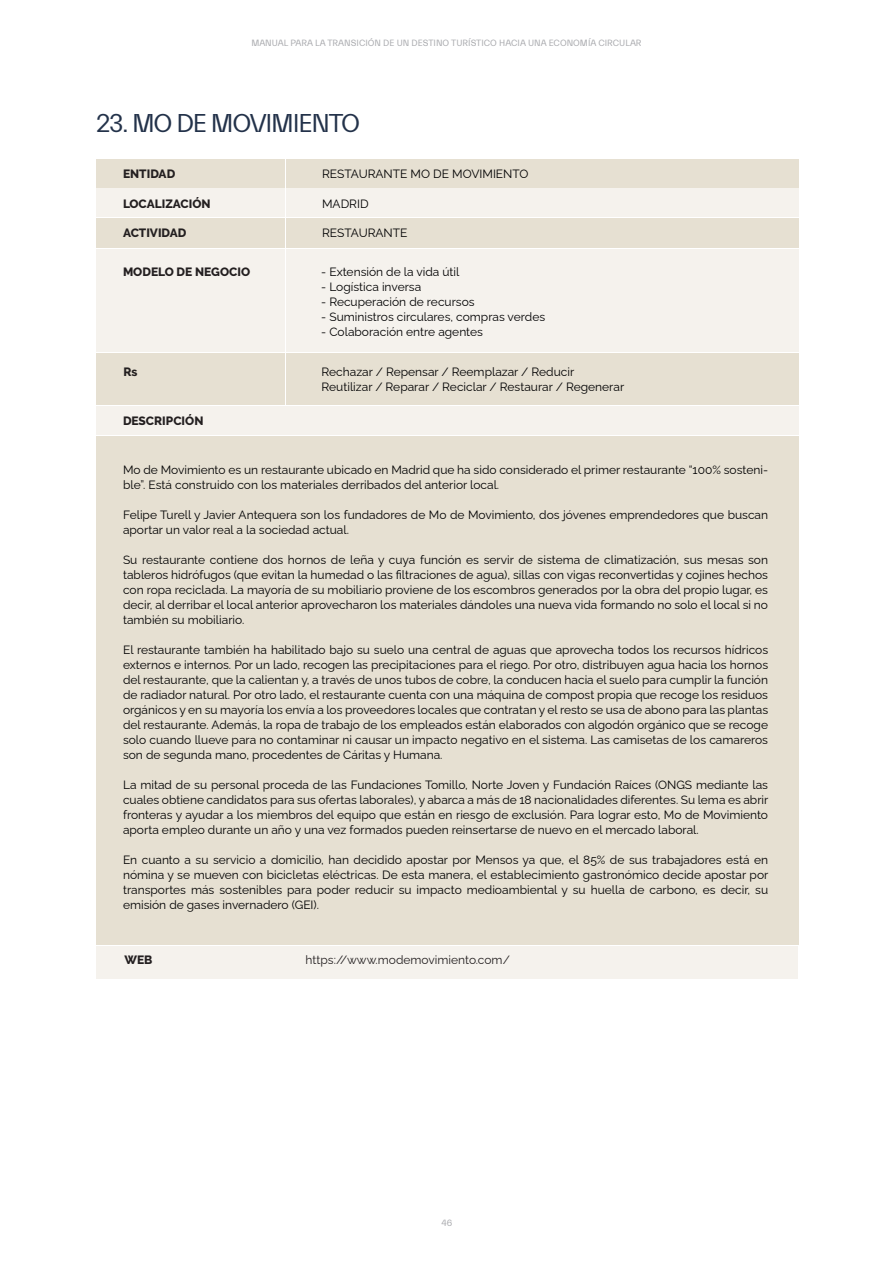
<style>
.page{position:relative;width:893px;height:1263px;background:#fff}
.page>*{position:absolute;margin:0;border:0;box-sizing:border-box;transform-origin:0 0}
.t1{font:25.65px "Everett";letter-spacing:-.05em;color:#23324a}
.t2{font:12px/15px "Raleway";color:#000001;text-align:justify}
.t3{font:800 12px "Raleway";color:#231f20}
.t4{font:12px "Raleway";color:#231f20}
.t5{font:9px "Everett";color:#a8a9ad}
</style>
<div class="page">
<div style="left:96px;top:436px;width:702px;height:509px;background:#e6e0d2"></div>
<div style="left:96px;top:159px;width:188px;height:28px;background:#e6e0d2"></div>
<div style="left:96px;top:189px;width:188px;height:28px;background:#f5f2ed"></div>
<div style="left:96px;top:218px;width:188px;height:30px;background:#e6e0d2"></div>
<div style="left:96px;top:249px;width:188px;height:103px;background:#f5f2ed"></div>
<div style="left:96px;top:354px;width:188px;height:51px;background:#e6e0d2"></div>
<div style="left:96px;top:946px;width:188px;height:33px;background:#f5f2ed"></div>
<div style="left:286px;top:159px;width:512px;height:28px;background:#e6e0d2"></div>
<div style="left:286px;top:189px;width:512px;height:28px;background:#f5f2ed"></div>
<div style="left:286px;top:218px;width:512px;height:30px;background:#e6e0d2"></div>
<div style="left:286px;top:249px;width:512px;height:103px;background:#f5f2ed"></div>
<div style="left:286px;top:354px;width:512px;height:51px;background:#e6e0d2"></div>
<div style="left:286px;top:946px;width:512px;height:33px;background:#f5f2ed"></div>
<div style="left:96px;top:406px;width:702px;height:29px;background:#f5f2ed"></div>
<p class="t5" style="left:251px;top:38px;width:392px">MANUAL PARA LA TRANSICIÓN DE UN DESTINO TURÍSTICO HACIA UNA ECONOMÍA CIRCULAR</p>
<h1 class="t1" style="left:96px;top:109px;width:266px">23. MO DE MOVIMIENTO</h1>
<p class="t3" style="left:123px;top:167px;width:54px">ENTIDAD</p>
<p class="t3" style="left:123px;top:197px;width:89px">LOCALIZACIÓN</p>
<p class="t3" style="left:123px;top:226px;width:65px">ACTIVIDAD</p>
<p class="t3" style="left:123px;top:264px;width:129px">MODELO DE NEGOCIO</p>
<p class="t3" style="left:124px;top:365px;width:16px">Rs</p>
<p class="t3" style="left:123px;top:414px;width:82px">DESCRIPCIÓN</p>
<p class="t2" style="left:322px;top:165px;width:208px">RESTAURANTE MO DE MOVIMIENTO</p>
<p class="t2" style="left:322px;top:195px;width:48px">MADRID</p>
<p class="t2" style="left:322px;top:224px;width:87px">RESTAURANTE</p>
<p class="t2" style="left:321px;top:262px;width:140px">- Extensión de la vida útil</p>
<p class="t2" style="left:321px;top:277px;width:102px">- Logística inversa</p>
<p class="t2" style="left:321px;top:292px;width:155px">- Recuperación de recursos</p>
<p class="t2" style="left:321px;top:307px;width:225px">- Suministros circulares, compras verdes</p>
<p class="t2" style="left:321px;top:322px;width:163px">- Colaboración entre agentes</p>
<p class="t2" style="left:322px;top:363px;width:304px">Rechazar / Repensar / Reemplazar / Reducir<br>Reutilizar / Reparar / Reciclar / Restaurar / Regenerar</p>
<p class="t2" style="left:123px;top:461px;width:647px">Mo de Movimiento es un restaurante ubicado en Madrid que ha sido considerado el primer restaurante “100% sosteni&shy;ble”. Está construido con los materiales derribados del anterior local.</p>
<p class="t2" style="left:123px;top:506px;width:647px">Felipe Turell y Javier Antequera son los fundadores de Mo de Movimiento, dos jóvenes emprendedores que buscan aportar un valor real a la sociedad actual.</p>
<p class="t2" style="left:123px;top:551px;width:647px">Su restaurante contiene dos hornos de leña y cuya función es servir de sistema de climatización, sus mesas son tableros hidrófugos (que evitan la humedad o las filtraciones de agua), sillas con vigas reconvertidas y cojines hechos con ropa reciclada. La mayoría de su mobiliario proviene de los escombros generados por la obra del propio lugar, es decir, al derribar el local anterior aprovecharon los materiales dándoles una nueva vida formando no solo el local si no también su mobiliario.</p>
<p class="t2" style="left:123px;top:641px;width:647px">El restaurante también ha habilitado bajo su suelo una central de aguas que aprovecha todos los recursos hídricos externos e internos. Por un lado, recogen las precipitaciones para el riego. Por otro, distribuyen agua hacia los hornos del restaurante, que la calientan y, a través de unos tubos de cobre, la conducen hacia el suelo para cumplir la función de radiador natural. Por otro lado, el restaurante cuenta con una máquina de compost propia que recoge los residuos orgánicos y en su mayoría los envía a los proveedores locales que contratan y el resto se usa de abono para las plantas del restaurante. Además, la ropa de trabajo de los empleados están elaborados con algodón orgánico que se recoge solo cuando llueve para no contaminar ni causar un impacto negativo en el sistema. Las camisetas de los camareros son de segunda mano, procedentes de Cáritas y Humana.</p>
<p class="t2" style="left:123px;top:776px;width:647px">La mitad de su personal proceda de las Fundaciones Tomillo, Norte Joven y Fundación Raíces (ONGS mediante las cuales obtiene candidatos para sus ofertas laborales), y abarca a más de 18 nacionalidades diferentes. Su lema es abrir fronteras y ayudar a los miembros del equipo que están en riesgo de exclusión. Para lograr esto, Mo de Movimiento aporta empleo durante un año y una vez formados pueden reinsertarse de nuevo en el mercado laboral.</p>
<p class="t2" style="left:123px;top:851px;width:647px">En cuanto a su servicio a domicilio, han decidido apostar por Mensos ya que, el 85% de sus trabajadores está en nómina y se mueven con bicicletas eléctricas. De esta manera, el establecimiento gastronómico decide apostar por transportes más sostenibles para poder reducir su impacto medioambiental y su huella de carbono, es decir, su emisión de gases invernadero (GEI).</p>
<p class="t3" style="left:124px;top:953px;width:30px">WEB</p>
<p class="t4" style="left:306px;top:950px;width:206px">https://www.modemovimiento.com/</p>
<p class="t5" style="left:442px;top:1218px;width:12px">46</p>
</div>
